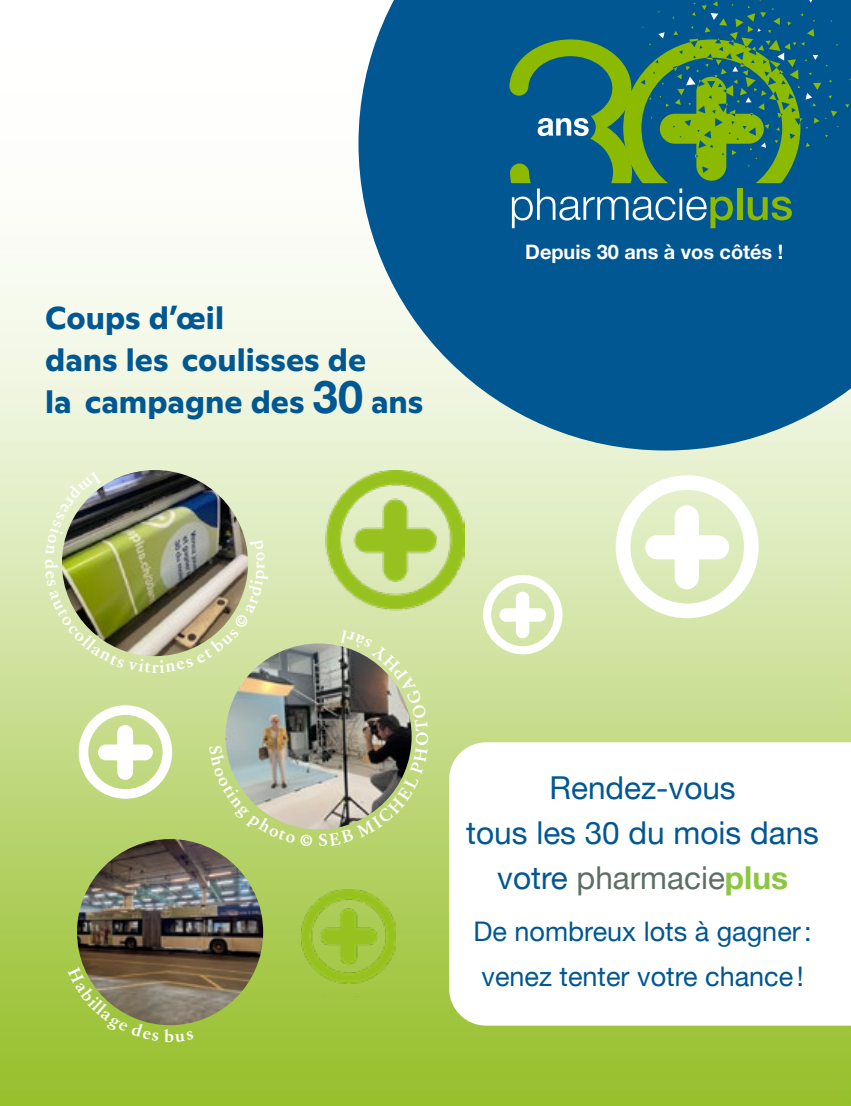
<style>
.page{position:relative;width:851px;height:1106px;background:#fff}
.page>*{position:absolute;margin:0;border:0;box-sizing:border-box;transform-origin:0 0}
.Product_name{font:31.5px/45px "Helvetica Neue";color:#005792;text-align:center}
.Product_name-2{font:700 31.5px/42px "Ginto Normal";color:#005792}
.Product_name-3{font:27px/45px "Helvetica Neue";color:#005792}
.t1{font:700 19.95px "Helvetica Neue";color:#fff}
.s1{font-family:"Helvetica Neue";font-size:45px}
.s2{color:#5d6e65}
.s3{font-weight:700;color:#8bc63e}
</style>
<div class="page">
<img style="left:0;top:261px;width:850px;height:845px">
<svg style="left:449px;top:742px;width:401px;height:283px"></svg>
<svg style="left:358px;top:0;width:492px;height:450px;background:#2a72a0"></svg>
<svg style="left:845px;top:104px;width:4px;height:4px"></svg>
<svg style="left:509px;top:0;width:329px;height:228px;background:#297471"></svg>
<img style="left:225px;top:643px;width:186px;height:186px;border-radius:93px">
<img style="left:77px;top:839px;width:186px;height:186px;border-radius:93px">
<img style="left:323px;top:470px;width:141px;height:145px">
<svg style="left:615px;top:475px;width:143px;height:143px"></svg>
<svg style="left:79px;top:705px;width:93px;height:93px"></svg>
<img style="left:290px;top:889px;width:105px;height:107px">
<svg style="left:483px;top:575px;width:79px;height:79px"></svg>
<svg style="left:209px;top:745px;width:104px;height:101px;background:#b5c391"></svg>
<svg style="left:319px;top:629px;width:109px;height:217px;background:#9ba17a"></svg>
<img style="left:45px;top:471px;width:223px;height:202px">
<svg style="left:68px;top:966px;width:126px;height:75px;background:#8e984f"></svg>
<p class="Product_name-2" style="left:45px;top:294px;width:380px">Coups d’œil<br>dans les coulisses de<br>la campagne des <span class="s1">30</span> ans</p>
<p class="t1" style="left:525px;top:240px;width:259px">Depuis 30 ans à vos côtés !</p>
<p class="Product_name" style="left:466px;top:764px;width:354px">Rendez-vous<br>tous les 30 du mois dans votre <span class="s2">pharmacie</span><span class="s3">plus</span></p>
<p class="Product_name-3" style="left:473px;top:908px;width:339px">De nombreux lots à gagner: venez tenter votre chance!</p>
</div>
